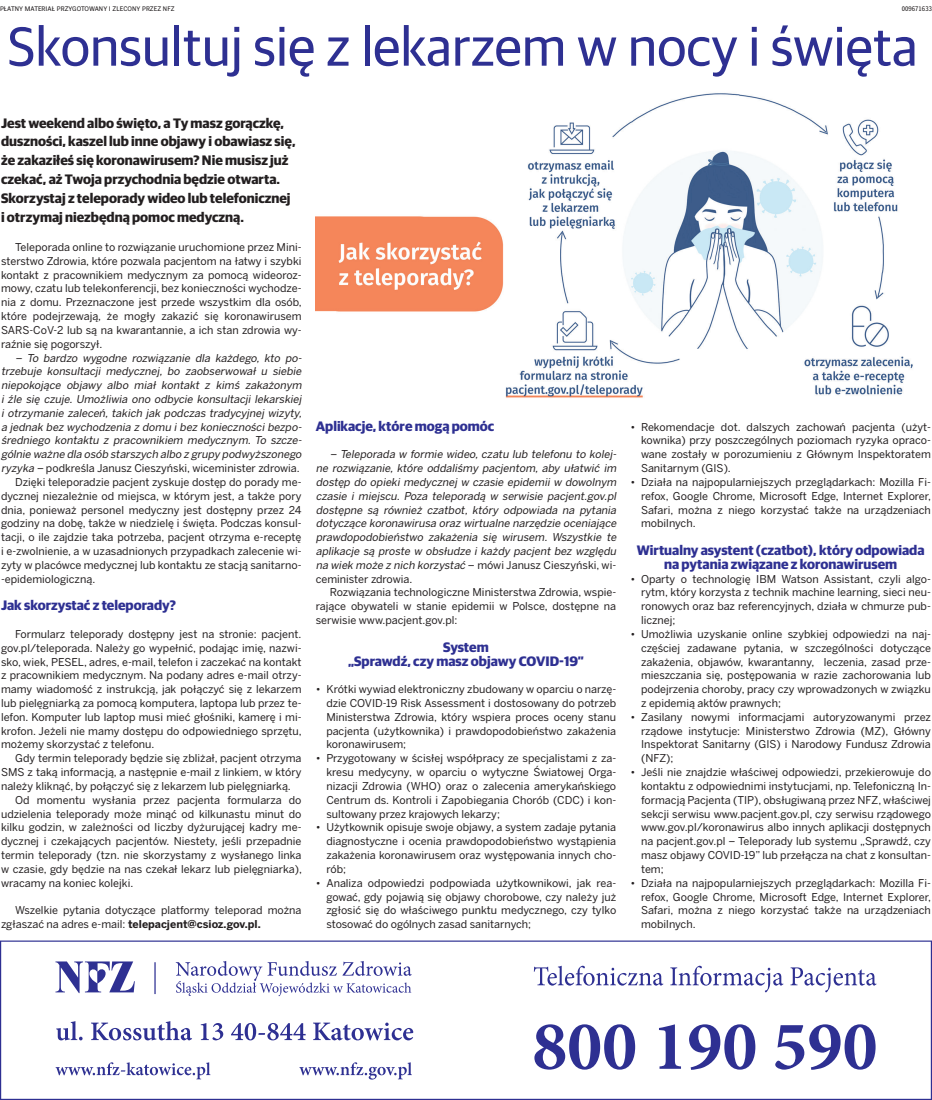
<style>
.page{position:relative;width:932px;height:1100px;background:#fff}
.page>*{position:absolute;margin:0;border:0;box-sizing:border-box;transform-origin:0 0}
.t1{font:55px "Guardian Sans";color:#2e3092}
.t2{font:700 13.75px/18.8px "Guardian Sans";color:#231f20}
.t3{font:700 13.75px/13.9px "Guardian Sans";color:#2e3092;text-align:center}
.t4{font:10.75px/13.9px "Benton Sans CE";color:#231f20;text-align:justify}
.t5{font:italic 10.75px/13.9px "Benton Sans CE";color:#231f20}
.t6{font:condensed 6.25px "Poynter Agate Zero";letter-spacing:.005em;color:#231f20}
.s1{font-style:italic}
.s2{font-weight:700}
.s3{font-style:normal}
</style>
<div class="page">
<svg style="left:0;top:940px;width:932px;height:160px"></svg>
<img style="left:315px;top:93px;width:598px;height:305px">
<p class="t6" style="left:0;top:5px;width:176px">PŁATNY MATERIAŁ PRZYGOTOWANY I ZLECONY PRZEZ NFZ</p>
<p class="t6" style="left:902px;top:5px;width:32px">009671633</p>
<h1 class="t1" style="left:8px;top:7px;width:911px">Skonsultuj się z lekarzem w nocy i święta</h1>
<p class="t2" style="left:1px;top:112px;width:296px">Jest weekend albo święto, a Ty masz gorączkę, duszności, kaszel lub inne objawy i obawiasz się, że zakaziłeś się koronawirusem? Nie musisz już czekać, aż Twoja przychodnia będzie otwarta.<br>Skorzystaj z teleporady wideo lub telefonicznej i otrzymaj niezbędną pomoc medyczną.</p>
<p class="t4" style="left:1px;top:240px;width:302px;text-indent:14px">Teleporada online to rozwiązanie uruchomione przez Mini&shy;sterstwo Zdrowia, które pozwala pacjentom na łatwy i szybki kontakt z pracownikiem medycznym za pomocą wideoroz&shy;mowy, czatu lub telekonferencji, bez konieczności wychodze&shy;nia z domu. Przeznaczone jest przede wszystkim dla osób, które podejrzewają, że mogły zakazić się koronawirusem SARS-CoV-2 lub są na kwarantannie, a ich stan zdrowia wy&shy;raźnie się pogorszył.</p>
<p class="t5" style="left:15px;top:351px;width:290px">– To bardzo wygodne rozwiązanie dla każdego, kto po-</p>
<p class="t5" style="left:1px;top:365px;width:304px">trzebuje konsultacj i medycznej, bo zaobserwował u siebie</p>
<p class="t5" style="left:1px;top:378px;width:304px">niepokojące objawy albo miał kontakt z kimś zakażonym</p>
<p class="t5" style="left:1px;top:392px;width:302px">i źle się czuje. Umożliwia ono odbycie konsultacj i lekarskiej</p>
<p class="t5" style="left:1px;top:406px;width:305px">i otrzymanie zaleceń, takich jak podczas tradycyj nej wizyty,</p>
<p class="t5" style="left:1px;top:420px;width:304px">a jednak bez wychodzenia z domu i bez koniecznościbezpo-</p>
<p class="t5" style="left:1px;top:434px;width:304px">średniego kontaktu z pracownikiem medycznym. To szcze-</p>
<p class="t5" style="left:1px;top:448px;width:304px">gólnie ważne dla osób starszych albo z grupy podwyższonego</p>
<p class="t4" style="left:1px;top:461px;width:300px"><span class="s1">ryzyka –</span> podkreśla Janusz Cieszyński, wiceminister zdrowia.</p>
<p class="t4" style="left:15px;top:475px;width:288px">Dzięki teleporadzie pacjent zyskuje dostęp do porady me-</p>
<p class="t4" style="left:1px;top:489px;width:302px">dycznej niezależnie od miejsca, w którym jest, a także pory</p>
<p class="t4" style="left:1px;top:503px;width:302px">dnia, ponieważ personel medyczny jest dostępny przez 24</p>
<p class="t4" style="left:1px;top:517px;width:302px">godziny na dobę, także w niedzielę i święta. Podczas konsul-</p>
<p class="t4" style="left:1px;top:530px;width:302px">tacji, o ile zajdzie taka potrzeba, pacjent otrzyma e-receptę</p>
<p class="t4" style="left:1px;top:544px;width:302px">i e-zwolnienie, a w uzasadnionych przypadkach zalecenie wi-</p>
<p class="t4" style="left:1px;top:558px;width:302px">zyty w placówce medycznej lub kontaktu ze stacją sanitarno-</p>
<p class="t4" style="left:1px;top:572px;width:96px">-epidemiologiczną.</p>
<p class="t3" style="left:1px;top:597px;width:177px">Jak skorzystać z teleporady?</p>
<p class="t4" style="left:1px;top:627px;width:302px;text-indent:14px">Formularz teleporady dostępny jest na stronie: pacjent. gov.pl/teleporada. Należy go wypełnić, podając imię, nazwi&shy;sko, wiek, PESEL, adres, e-mail, telefon i zaczekać na kontakt z pracownikiem medycznym. Na podany adres e-mail otrzy&shy;mamy wiadomość z instrukcją, jak połączyć się z lekarzem lub pielęgniarką za pomocą komputera, laptopa lub przez te&shy;lefon. Komputer lub laptop musi mieć głośniki, kamerę i mi&shy;krofon. Jeżeli nie mamy dostępu do odpowiedniego sprzętu, możemy skorzystać z telefonu.</p>
<p class="t4" style="left:15px;top:752px;width:288px">Gdy termin teleporady będzie się zbliżał, pacjent otrzyma</p>
<p class="t4" style="left:1px;top:765px;width:302px">SMS z taką informacją, a następnie e-mail z linkiem, w który</p>
<p class="t4" style="left:1px;top:779px;width:291px">należy kliknąć, by połączyć się z lekarzem lub pielęgniarką.</p>
<p class="t4" style="left:15px;top:793px;width:288px">Od momentu wysłania przez pacjenta formularza do</p>
<p class="t4" style="left:1px;top:807px;width:302px">udzielenia teleporady może minąć od kilkunastu minut do</p>
<p class="t4" style="left:1px;top:821px;width:302px">kilku godzin, w zależności od liczby dyżurującej kadry me-</p>
<p class="t4" style="left:1px;top:834px;width:302px">dycznej i czekających pacjentów. Niestety, jeśli przepadnie</p>
<p class="t4" style="left:1px;top:848px;width:302px">termin teleporady (tzn. nie skorzystamy z wysłanego linka</p>
<p class="t4" style="left:1px;top:862px;width:302px">w czasie, gdy będzie na nas czekał lekarz lub pielęgniarka),</p>
<p class="t4" style="left:1px;top:876px;width:134px">wracamy na koniec kolejki.</p>
<p class="t4" style="left:1px;top:904px;width:302px;text-indent:14px">Wszelkie pytania dotyczące platformy teleporad można zgłaszać na adres e-mail: <span class="s2">telepacjent@csioz.gov.pl.</span></p>
<p class="t3" style="left:316px;top:418px;width:180px">Aplikacje, które mogą pomóc</p>
<p class="t5" style="left:316px;top:448px;width:304px;text-indent:14px">– Teleporada w formie wideo, czatu lub telefonu to kolej - ne rozwiązanie, które oddaliśmy pacjentom, aby ułatwić im dostęp do opieki medycznej w czasie epidemii w dowolnym czasie i miejscu. Poza teleporadą w serwisie pacjent.gov.pl dostępne są również czatbot, który odpowiada na pytania dotyczące koronawirusa oraz wirtualne narzędzie oceniające prawdopodobieństwo zakażenia się wirusem. Wszystkie te aplikacje są proste w obsłudze i każdy pacjent bez względu na wiek może znich korzystać <span class="s3">– mówi Janusz Cieszyński, wi&shy;ceminister zdrowia.</span></p>
<p class="t4" style="left:316px;top:586px;width:302px;text-indent:14px">Rozwiązania technologiczne Ministerstwa Zdrowia, wspie&shy;rające obywateli w stanie epidemii w Polsce, dostępne na serwisie www.pacjent.gov.pl:</p>
<p class="t3" style="left:348px;top:639px;width:237px">System<br>„Sprawdź, czy masz objawy COVID-19”</p>
<p class="t4" style="left:326px;top:682px;width:291px;text-indent:-11px">• Krótki wywiad elektroniczny zbudowany w oparciu o narzę&shy;dzie COVID-19 Risk Assessment i dostosowany do potrzeb Ministerstwa Zdrowia, który wspiera proces oceny stanu pacjenta (użytkownika) i prawdopodobieństwo zakażenia koronawirusem;</p>
<p class="t4" style="left:326px;top:752px;width:291px;text-indent:-11px">• Przygotowany w ścisłej współpracy ze specjalistami z za&shy;kresu medycyny, w oparciu o wytyczne Światowej Orga&shy;nizacji Zdrowia (WHO) oraz o zalecenia amerykańskiego Centrum ds. Kontroli i Zapobiegania Chorób (CDC) i kon&shy;sultowany przez krajowych lekarzy;</p>
<p class="t4" style="left:326px;top:821px;width:291px;text-indent:-11px">• Użytkownik opisuje swoje objawy, a system zadaje pytania diagnostyczne i ocenia prawdopodobieństwo wystąpienia zakażenia koronawirusem oraz występowania innych cho&shy;rób;</p>
<p class="t4" style="left:326px;top:876px;width:291px;text-indent:-11px">• Analiza odpowiedzi podpowiada użytkownikowi, jak rea&shy;gować, gdy pojawią się objawy chorobowe, czy należy już zgłosić się do właściwego punktu medycznego, czy tylko stosować do ogólnych zasad sanitarnych;</p>
<p class="t4" style="left:641px;top:420px;width:291px;text-indent:-11px">• Rekomendacje dot. dalszych zachowań pacjenta (użyt&shy;kownika) przy poszczególnych poziomach ryzyka opraco&shy;wane zostały w porozumieniu z Głównym Inspektoratem Sanitarnym (GIS).</p>
<p class="t4" style="left:641px;top:475px;width:292px;text-indent:-11px">• Działa na najpopularniejszych przeglądarkach: Mozilla Fi&shy;refox, Google Chrome, Microsoft Edge, Internet Explorer, Safari, można z niego korzystać także na urządzeniach mobilnych.</p>
<p class="t3" style="left:637px;top:542px;width:289px">Wirtualny asystent (czatbot), który odpowiada na pytania związane z koronawirusem</p>
<p class="t4" style="left:641px;top:572px;width:291px;text-indent:-11px">• Oparty o technologię IBM Watson Assistant, czyli algo&shy;rytm, który korzysta z technik machine learning, sieci neu&shy;ronowych oraz baz referencyjnych, działa w chmurze pub&shy;licznej;</p>
<p class="t4" style="left:641px;top:627px;width:291px;text-indent:-11px">• Umożliwia uzyskanie online szybkiej odpowiedzi na naj&shy;częściej zadawane pytania, w szczególności dotyczące zakażenia, objawów, kwarantanny, leczenia, zasad prze&shy;mieszczania się, postępowania w razie zachorowania lub podejrzenia choroby, pracy czy wprowadzonych w związku z epidemią aktów prawnych;</p>
<p class="t4" style="left:641px;top:710px;width:291px;text-indent:-11px">• Zasilany nowymi informacjami autoryzowanymi przez rządowe instytucje: Ministerstwo Zdrowia (MZ), Główny Inspektorat Sanitarny (GIS) i Narodowy Fundusz Zdrowia (NFZ);</p>
<p class="t4" style="left:641px;top:765px;width:291px;text-indent:-11px">• Jeśli nie znajdzie właściwej odpowiedzi, przekierowuje do kontaktu z odpowiednimi instytucjami, np. Telefoniczną In&shy;formacją Pacjenta (TIP), obsługiwaną przez NFZ, właściwej sekcji serwisu www.pacjent.gov.pl, czy serwisu rządowego www.gov.pl/koronawirus albo innych aplikacji dostępnych na pacjent.gov.pl – Teleporady lub systemu „Sprawdź, czy masz objawy COVID-19” lub przełącza na chat z konsultan&shy;tem;</p>
<p class="t4" style="left:641px;top:876px;width:292px;text-indent:-11px">• Działa na najpopularniejszych przeglądarkach: Mozilla Fi&shy;refox, Google Chrome, Microsoft Edge, Internet Explorer, Safari, można z niego korzystać także na urządzeniach mobilnych.</p>
</div>
